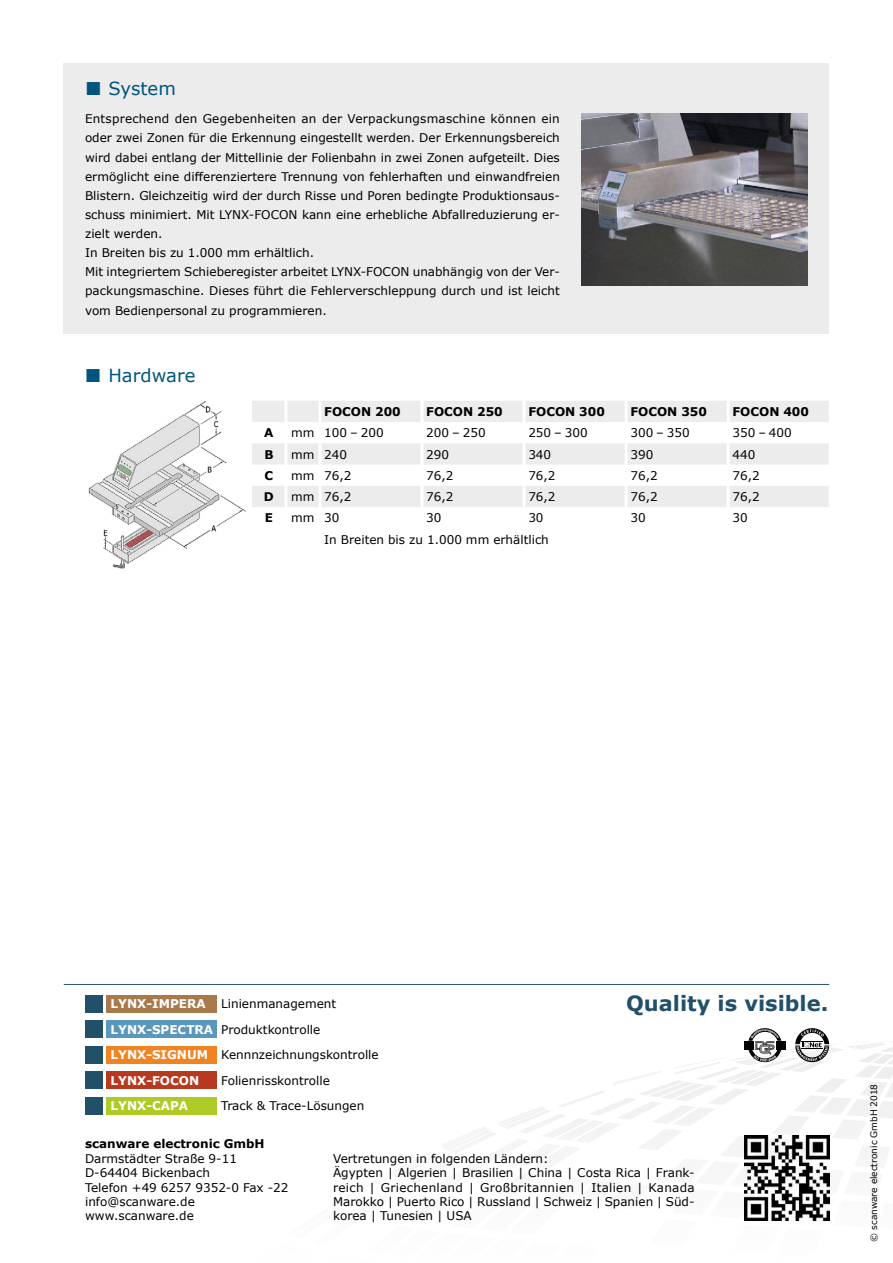
<style>
.page{position:relative;width:893px;height:1263px;background:#fff}
.page>*{position:absolute;margin:0;border:0;box-sizing:border-box;transform-origin:0 0}
.t1{font:700 21px "Verdana";color:#225069}
.t2{font:18px "Verdana";color:#00547d}
.t3{font:12px/19.2px "Verdana";color:#000}
.t4{font:700 12px "Verdana";color:#000}
.t5{font:700 12px/25.5px "Verdana";color:#fff}
.t6{font:9px "Verdana";color:#000}
</style>
<div class="page">
<svg style="left:443px;top:1028px;width:450px;height:193px"></svg>
<hr style="left:64px;top:984px;width:765px;height:1px;background:#225069">
<div style="left:106px;top:995px;width:111px;height:17px;background:#a87a49"></div>
<div style="left:106px;top:1020px;width:111px;height:17px;background:#5998bc"></div>
<div style="left:106px;top:1046px;width:111px;height:17px;background:#f18422"></div>
<div style="left:106px;top:1071px;width:111px;height:18px;background:#b7391f"></div>
<div style="left:106px;top:1097px;width:111px;height:17px;background:#adca25"></div>
<div style="left:85px;top:995px;width:17px;height:17px;background:#225069"></div>
<div style="left:85px;top:1020px;width:17px;height:17px;background:#225069"></div>
<div style="left:85px;top:1046px;width:17px;height:17px;background:#225069"></div>
<div style="left:85px;top:1071px;width:17px;height:18px;background:#225069"></div>
<div style="left:85px;top:1097px;width:17px;height:17px;background:#225069"></div>
<svg style="left:252px;top:401px;width:577px;height:106px;fill:#ececec"></svg>
<hr style="left:284px;top:401px;width:3px;height:21px;background:#fff">
<hr style="left:318px;top:401px;width:3px;height:21px;background:#fff">
<hr style="left:421px;top:401px;width:3px;height:21px;background:#fff">
<hr style="left:523px;top:401px;width:3px;height:21px;background:#fff">
<hr style="left:625px;top:401px;width:3px;height:21px;background:#fff">
<hr style="left:727px;top:401px;width:3px;height:21px;background:#fff">
<hr style="left:284px;top:422px;width:3px;height:21px;background:#fff">
<hr style="left:318px;top:422px;width:3px;height:21px;background:#fff">
<hr style="left:421px;top:422px;width:3px;height:21px;background:#fff">
<hr style="left:523px;top:422px;width:3px;height:21px;background:#fff">
<hr style="left:625px;top:422px;width:3px;height:21px;background:#fff">
<hr style="left:727px;top:422px;width:3px;height:21px;background:#fff">
<hr style="left:284px;top:443px;width:3px;height:22px;background:#fff">
<hr style="left:318px;top:443px;width:3px;height:22px;background:#fff">
<hr style="left:421px;top:443px;width:3px;height:22px;background:#fff">
<hr style="left:523px;top:443px;width:3px;height:22px;background:#fff">
<hr style="left:625px;top:443px;width:3px;height:22px;background:#fff">
<hr style="left:727px;top:443px;width:3px;height:22px;background:#fff">
<hr style="left:284px;top:465px;width:3px;height:21px;background:#fff">
<hr style="left:318px;top:465px;width:3px;height:21px;background:#fff">
<hr style="left:421px;top:465px;width:3px;height:21px;background:#fff">
<hr style="left:523px;top:465px;width:3px;height:21px;background:#fff">
<hr style="left:625px;top:465px;width:3px;height:21px;background:#fff">
<hr style="left:727px;top:465px;width:3px;height:21px;background:#fff">
<hr style="left:284px;top:486px;width:3px;height:21px;background:#fff">
<hr style="left:318px;top:486px;width:3px;height:21px;background:#fff">
<hr style="left:421px;top:486px;width:3px;height:21px;background:#fff">
<hr style="left:523px;top:486px;width:3px;height:21px;background:#fff">
<hr style="left:625px;top:486px;width:3px;height:21px;background:#fff">
<hr style="left:727px;top:486px;width:3px;height:21px;background:#fff">
<div style="left:64px;top:64px;width:765px;height:270px;background:#ececec"></div>
<img style="left:581px;top:114px;width:227px;height:172px">
<img style="left:88px;top:401px;width:158px;height:168px">
<h2 class="t2" style="left:108px;top:76px;width:69px">System</h2>
<p class="t3" style="left:85px;top:109px;width:476px">Entsprechend den Gegebenheiten an der Verpackungsmaschine können ein oder zwei Zonen für die Erkennung eingestellt werden. Der Erkennungsbereich wird dabei entlang der Mittellinie der Folienbahn in zwei Zonen aufgeteilt. Dies ermöglicht eine differenziertere Trennung von fehlerhaften und einwandfreien Blistern. Gleichzeitig wird der durch Risse und Poren bedingte Produktionsaus&shy;schuss minimiert. Mit LYNX-FOCON kann eine erhebliche Abfallreduzierung er&shy;zielt werden.<br>In Breiten bis zu 1.000 mm erhältlich.<br>Mit integriertem Schieberegister arbeitet LYNX-FOCON unabhängig von der Ver&shy;packungsmaschine. Dieses führt die Fehlerverschleppung durch und ist leicht vom Bedienpersonal zu programmieren.</p>
<h2 class="t2" style="left:108px;top:363px;width:89px">Hardware</h2>
<p class="t4" style="left:324px;top:403px;width:78px">FOCON 200</p>
<p class="t4" style="left:426px;top:403px;width:78px">FOCON 250</p>
<p class="t4" style="left:528px;top:403px;width:78px">FOCON 300</p>
<p class="t4" style="left:630px;top:403px;width:78px">FOCON 350</p>
<p class="t4" style="left:732px;top:403px;width:78px">FOCON 400</p>
<p class="t4" style="left:264px;top:424px;width:11px">A</p>
<p class="t3" style="left:291px;top:423px;width:94px">mm 100 – 200</p>
<p class="t3" style="left:426px;top:423px;width:61px">200 – 250</p>
<p class="t3" style="left:528px;top:423px;width:61px">250 – 300</p>
<p class="t3" style="left:630px;top:423px;width:61px">300 – 350</p>
<p class="t3" style="left:732px;top:423px;width:61px">350 – 400</p>
<p class="t4" style="left:264px;top:446px;width:11px">B</p>
<p class="t3" style="left:291px;top:444px;width:57px">mm 240</p>
<p class="t3" style="left:426px;top:444px;width:24px">290</p>
<p class="t3" style="left:528px;top:444px;width:24px">340</p>
<p class="t3" style="left:630px;top:444px;width:24px">390</p>
<p class="t3" style="left:732px;top:444px;width:24px">440</p>
<p class="t4" style="left:265px;top:467px;width:10px">C</p>
<p class="t3" style="left:291px;top:466px;width:62px">mm 76,2</p>
<p class="t3" style="left:426px;top:466px;width:29px">76,2</p>
<p class="t3" style="left:528px;top:466px;width:29px">76,2</p>
<p class="t3" style="left:630px;top:466px;width:29px">76,2</p>
<p class="t3" style="left:732px;top:466px;width:29px">76,2</p>
<p class="t4" style="left:264px;top:488px;width:11px">D</p>
<p class="t3" style="left:291px;top:487px;width:62px">mm 76,2</p>
<p class="t3" style="left:426px;top:487px;width:29px">76,2</p>
<p class="t3" style="left:528px;top:487px;width:29px">76,2</p>
<p class="t3" style="left:630px;top:487px;width:29px">76,2</p>
<p class="t3" style="left:732px;top:487px;width:29px">76,2</p>
<p class="t4" style="left:265px;top:509px;width:10px">E</p>
<p class="t3" style="left:291px;top:508px;width:50px">mm 30</p>
<p class="t3" style="left:426px;top:508px;width:17px">30</p>
<p class="t3" style="left:528px;top:508px;width:17px">30</p>
<p class="t3" style="left:630px;top:508px;width:17px">30</p>
<p class="t3" style="left:732px;top:508px;width:17px">30</p>
<p class="t3" style="left:324px;top:529px;width:226px">In Breiten bis zu 1.000 mm erhältlich</p>
<p class="t5" style="left:111px;top:991px;width:104px">LYNX-IMPERA<br>LYNX-SPECTRA<br>LYNX-SIGNUM<br>LYNX-FOCON<br>LYNX-CAPA</p>
<p class="t3" style="left:221px;top:994px;width:117px">Linienmanagement</p>
<p class="t3" style="left:221px;top:1019px;width:101px">Produktkontrolle</p>
<p class="t3" style="left:221px;top:1042px;width:159px;line-height:25.5px">Kennnzeichnungskontrolle<br>Folienrisskontrolle<br>Track &amp; Trace-Lösungen</p>
<h1 class="t1" style="left:626px;top:989px;width:204px">Quality is visible.</h1>
<p class="t4" style="left:85px;top:1135px;width:181px">scanware electronic GmbH</p>
<p class="t3" style="left:85px;top:1151px;width:205px;line-height:14.4px">Darmstädter Straße 9-11<br>D-64404 Bickenbach<br>Telefon +49 6257 9352-0 Fax -22 info@scanware.de www.scanware.de</p>
<p class="t3" style="left:333px;top:1151px;width:363px;line-height:14.4px">Vertretungen in folgenden Ländern:<br>Ägypten | Algerien | Brasilien | China | Costa Rica | Frank&shy;reich | Griechenland | Großbritannien | Italien | Kanada Marokko | Puerto Rico | Russland | Schweiz | Spanien | Süd&shy;korea | Tunesien | USA</p>
<p class="t6" style="left:868px;top:1242px;width:159px;rotate:-90deg">© scanware electronic GmbH 2018</p>
</div>
